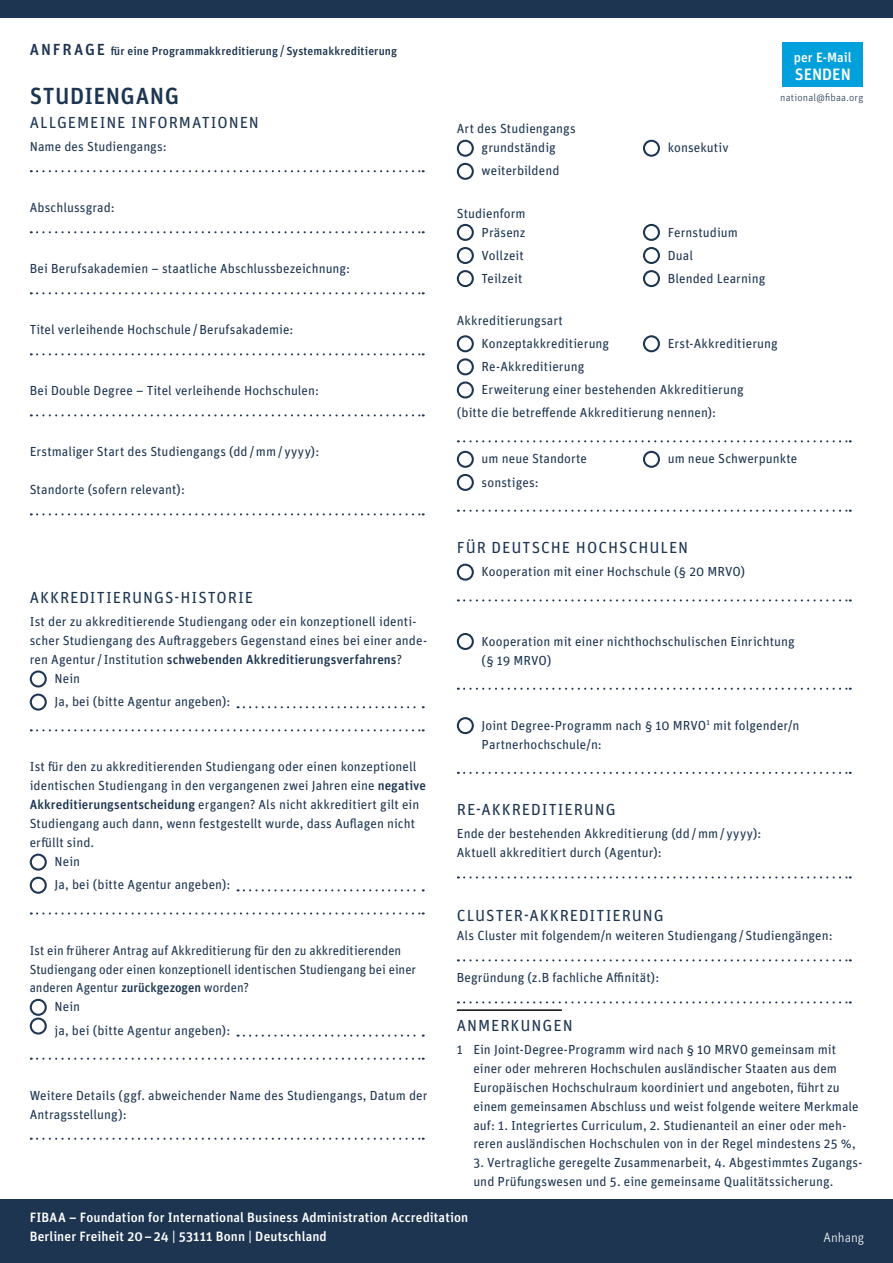
<style>
.page{position:relative;width:893px;height:1263px;background:#fff}
.page>*{position:absolute;margin:0;border:0;box-sizing:border-box;transform-origin:0 0}
.t1{font:500 23.4px "Unit OT";letter-spacing:.02em;color:#1d3551}
.t2{font:500 16.5px "Unit OT";color:#fff}
.t3{font:16.05px "Unit OT";letter-spacing:.06em;color:#1d3551}
.t4{font:500 13.5px/19.5px "Unit OT";letter-spacing:.01em;color:#fff}
.t5{font:300 13.5px "Unit OT";color:#fff}
.t6{font:13.2px/18.9px "Unit OT";letter-spacing:.005em;color:#1d3551}
.t7{font:500 13.2px "Unit OT";letter-spacing:.01em;color:#1d3551}
.t8{font:500 11.7px "Unit OT";letter-spacing:.01em;color:#1d3551}
.t9{font:300 10.5px "Unit OT";letter-spacing:.015em;color:#1d3551}
.s1{font-size:16.05px}
.s2{font-weight:400;font-size:13.2px}
.s3{font-weight:400}
.s4{font-weight:500}
</style>
<div class="page">
<div style="left:0;top:0;width:893px;height:17px;background:#1d3551"></div>
<div style="left:0;top:1199px;width:893px;height:64px;background:#1d3551"></div>
<div style="left:782px;top:43px;width:81px;height:44px;background:#00a0dc"></div>
<svg style="left:31px;top:170px;width:393px;height:2px"></svg>
<svg style="left:31px;top:231px;width:393px;height:2px"></svg>
<svg style="left:31px;top:292px;width:393px;height:2px"></svg>
<svg style="left:31px;top:353px;width:393px;height:2px"></svg>
<svg style="left:31px;top:414px;width:393px;height:2px"></svg>
<svg style="left:31px;top:513px;width:393px;height:2px"></svg>
<svg style="left:238px;top:706px;width:186px;height:2px"></svg>
<svg style="left:31px;top:729px;width:393px;height:2px"></svg>
<svg style="left:238px;top:889px;width:186px;height:2px"></svg>
<svg style="left:31px;top:912px;width:393px;height:2px"></svg>
<svg style="left:238px;top:1034px;width:186px;height:3px"></svg>
<svg style="left:31px;top:1058px;width:393px;height:2px"></svg>
<svg style="left:31px;top:1138px;width:393px;height:2px"></svg>
<div style="left:30px;top:670px;width:17px;height:17px;border:2px solid #1d3551;border-radius:50%"></div>
<div style="left:30px;top:694px;width:17px;height:17px;border:2px solid #1d3551;border-radius:50%"></div>
<div style="left:30px;top:854px;width:17px;height:17px;border:2px solid #1d3551;border-radius:50%"></div>
<div style="left:30px;top:877px;width:17px;height:17px;border:2px solid #1d3551;border-radius:50%"></div>
<div style="left:30px;top:999px;width:17px;height:17px;border:2px solid #1d3551;border-radius:50%"></div>
<div style="left:30px;top:1017px;width:17px;height:17px;border:2px solid #1d3551;border-radius:50%"></div>
<svg style="left:458px;top:440px;width:393px;height:2px"></svg>
<svg style="left:458px;top:510px;width:393px;height:2px"></svg>
<svg style="left:458px;top:599px;width:393px;height:2px"></svg>
<svg style="left:458px;top:688px;width:393px;height:2px"></svg>
<svg style="left:458px;top:772px;width:393px;height:2px"></svg>
<svg style="left:458px;top:876px;width:393px;height:2px"></svg>
<svg style="left:458px;top:959px;width:393px;height:2px"></svg>
<svg style="left:458px;top:1001px;width:393px;height:2px"></svg>
<div style="left:457px;top:140px;width:17px;height:17px;border:2px solid #1d3551;border-radius:50%"></div>
<div style="left:643px;top:140px;width:17px;height:17px;border:2px solid #1d3551;border-radius:50%"></div>
<div style="left:457px;top:163px;width:17px;height:17px;border:2px solid #1d3551;border-radius:50%"></div>
<div style="left:457px;top:224px;width:17px;height:17px;border:2px solid #1d3551;border-radius:50%"></div>
<div style="left:643px;top:224px;width:17px;height:17px;border:2px solid #1d3551;border-radius:50%"></div>
<div style="left:457px;top:247px;width:17px;height:17px;border:2px solid #1d3551;border-radius:50%"></div>
<div style="left:643px;top:247px;width:17px;height:17px;border:2px solid #1d3551;border-radius:50%"></div>
<div style="left:457px;top:270px;width:17px;height:17px;border:2px solid #1d3551;border-radius:50%"></div>
<div style="left:643px;top:270px;width:17px;height:17px;border:2px solid #1d3551;border-radius:50%"></div>
<div style="left:457px;top:335px;width:17px;height:17px;border:2px solid #1d3551;border-radius:50%"></div>
<div style="left:643px;top:335px;width:17px;height:17px;border:2px solid #1d3551;border-radius:50%"></div>
<div style="left:457px;top:358px;width:17px;height:17px;border:2px solid #1d3551;border-radius:50%"></div>
<div style="left:457px;top:381px;width:17px;height:17px;border:2px solid #1d3551;border-radius:50%"></div>
<div style="left:457px;top:451px;width:17px;height:17px;border:2px solid #1d3551;border-radius:50%"></div>
<div style="left:643px;top:451px;width:17px;height:17px;border:2px solid #1d3551;border-radius:50%"></div>
<div style="left:457px;top:474px;width:17px;height:17px;border:2px solid #1d3551;border-radius:50%"></div>
<div style="left:457px;top:564px;width:17px;height:17px;border:2px solid #1d3551;border-radius:50%"></div>
<div style="left:457px;top:633px;width:17px;height:17px;border:2px solid #1d3551;border-radius:50%"></div>
<div style="left:457px;top:717px;width:17px;height:17px;border:2px solid #1d3551;border-radius:50%"></div>
<hr style="left:457px;top:1009px;width:105px;height:2px;background:#000">
<p class="t8" style="left:30px;top:44px;width:369px"><span class="s1">ANFRAGE</span> für eine Programmakkreditierung <span class="s2">/</span> Systemakkreditierung</p>
<h1 class="t1" style="left:30px;top:80px;width:151px">STUDIENGANG</h1>
<p class="t3" style="left:30px;top:112px;width:231px">ALLGEMEINE INFORMATIONEN</p>
<p class="t6" style="left:30px;top:137px;width:139px">Name des Studiengangs:</p>
<p class="t6" style="left:30px;top:198px;width:87px">Abschlussgrad:</p>
<p class="t6" style="left:30px;top:259px;width:322px">Bei Berufsakademien – staatliche Abschlussbezeichnung:</p>
<p class="t6" style="left:30px;top:320px;width:265px">Titel verleihende Hochschule /Berufsakademie:</p>
<p class="t6" style="left:30px;top:381px;width:291px">Bei Double Degree – Titel verleihende Hochschulen:</p>
<p class="t6" style="left:30px;top:442px;width:291px">Erstmaliger Start des Studiengangs (dd/mm/ yyyy):</p>
<p class="t6" style="left:30px;top:480px;width:157px">Standorte (sofern relevant):</p>
<p class="t3" style="left:30px;top:587px;width:225px">AKKREDITIERUNGS-HISTORIE</p>
<p class="t6" style="left:30px;top:612px;width:388px">Ist der zu akkreditierende Studiengang oder ein konzeptionell identi-</p>
<p class="t6" style="left:30px;top:631px;width:399px">scher Studiengang des Auftraggebers Gegenstand eines bei einer ande-</p>
<p class="t7" style="left:30px;top:651px;width:374px"><span class="s3">ren Agentur/Institution</span> schwebenden Akkreditierungsverfahrens<span class="s3">?</span></p>
<p class="t6" style="left:55px;top:669px;width:27px">Nein</p>
<p class="t6" style="left:55px;top:692px;width:177px">Ja, bei (bitte Agentur angeben):</p>
<p class="t6" style="left:30px;top:757px;width:388px">Ist für den zu akkreditierenden Studiengang oder einen konzeptionell</p>
<p class="t6" style="left:30px;top:776px;width:398px">identischen Studiengang in den vergangenen zwei Jahren eine <span class="s4">negative</span></p>
<p class="t6" style="left:30px;top:795px;width:391px"><span class="s4">Akkreditierungsentscheidung</span> ergangen? Als nicht akkreditiert gilt ein</p>
<p class="t6" style="left:30px;top:814px;width:387px">Studiengang auch dann, wenn festgestellt wurde, dass Auflagen nicht</p>
<p class="t6" style="left:30px;top:833px;width:66px">erfüllt sind.</p>
<p class="t6" style="left:55px;top:852px;width:27px">Nein</p>
<p class="t6" style="left:55px;top:875px;width:177px">Ja, bei (bitte Agentur angeben):</p>
<p class="t6" style="left:30px;top:940px;width:373px">Ist ein früherer Antrag auf Akkreditierung für den zu akkreditierenden</p>
<p class="t6" style="left:30px;top:959px;width:388px">Studiengang oder einen konzeptionell identischen Studiengang bei einer</p>
<p class="t6" style="left:30px;top:978px;width:221px">anderen Agentur <span class="s4">zurückgezogen</span> worden?</p>
<p class="t6" style="left:55px;top:997px;width:27px">Nein</p>
<p class="t6" style="left:55px;top:1020px;width:177px">ja, bei (bitte Agentur angeben):</p>
<p class="t6" style="left:30px;top:1085px;width:399px">Weitere Details (ggf. abweichender Name des Studiengangs, Datum der<br>Antragsstellung):</p>
<p class="t4" style="left:794px;top:47px;width:59px">per E-Mail</p>
<p class="t2" style="left:795px;top:63px;width:58px">SENDEN</p>
<p class="t6" style="left:457px;top:119px;width:120px;text-align:center">Art des Studiengangs grundständig</p>
<p class="t6" style="left:482px;top:161px;width:79px">weiterbildend</p>
<p class="t6" style="left:457px;top:203px;width:70px;text-align:right">Studienform<br>Präsenz</p>
<p class="t6" style="left:668px;top:138px;width:62px">konsekutiv</p>
<p class="t6" style="left:668px;top:222px;width:72px">Fernstudium</p>
<p class="t9" style="left:780px;top:91px;width:84px">national@fibaa.org</p>
<p class="t6" style="left:482px;top:245px;width:44px">Vollzeit</p>
<p class="t6" style="left:668px;top:245px;width:27px">Dual</p>
<p class="t6" style="left:482px;top:268px;width:42px">Teilzeit</p>
<p class="t6" style="left:668px;top:268px;width:99px">Blended Learning</p>
<p class="t6" style="left:482px;top:308px;width:129px;line-height:23.1px;text-indent:-25px">Akkreditierungsart<br>Konzeptakkreditierung</p>
<p class="t6" style="left:668px;top:334px;width:111px">Erst-Akkreditierung</p>
<p class="t6" style="left:482px;top:357px;width:104px">Re-Akkreditierung</p>
<p class="t6" style="left:482px;top:380px;width:263px">Erweiterung einer bestehenden Akkreditierung</p>
<p class="t6" style="left:457px;top:403px;width:261px">(bitte die betreffende Akkreditierung nennen):</p>
<p class="t6" style="left:482px;top:449px;width:107px">um neue Standorte</p>
<p class="t6" style="left:668px;top:449px;width:131px">um neue Schwerpunkte</p>
<p class="t6" style="left:482px;top:472px;width:59px">sonstiges:</p>
<p class="t3" style="left:457px;top:537px;width:233px">FÜR DEUTSCHE HOCHSCHULEN</p>
<p class="t6" style="left:482px;top:562px;width:265px">Kooperation mit einer Hochschule (§ 20 MRVO)</p>
<p class="t6" style="left:482px;top:631px;width:315px">Kooperation mit einer nichthochschulischen Einrichtung (§ 19 MRVO)</p>
<p class="t6" style="left:482px;top:715px;width:319px">Joint Degree-Programm nach § 10 MRVO<sup>1</sup> mit folgender/n<br>Partnerhochschule/n:</p>
<p class="t3" style="left:457px;top:800px;width:160px">RE-AKKREDITIERUNG</p>
<p class="t6" style="left:457px;top:824px;width:306px">Ende der bestehenden Akkreditierung (dd/mm/ yyyy):<br>Aktuell akkreditiert durch (Agentur):</p>
<p class="t3" style="left:457px;top:906px;width:208px">CLUSTER-AKKREDITIERUNG</p>
<p class="t6" style="left:457px;top:926px;width:377px">Als Cluster mit folgendem/n weiteren Studiengang/Studiengängen:</p>
<p class="t6" style="left:457px;top:968px;width:204px">Begründung (z.B fachliche Affinität):</p>
<p class="t3" style="left:457px;top:1015px;width:117px">ANMERKUNGEN</p>
<p class="t6" style="left:473px;top:1039px;width:387px;text-indent:-17px">1 Ein Joint-Degree-Programm wird nach § 10 MRVO gemeinsam mit einer oder mehreren Hochschulen ausländischer Staaten aus dem Europäischen Hochschulraum koordiniert und angeboten, führt zu einem gemeinsamen Abschluss und weist folgende weitere Merkmale auf: 1. Integriertes Curriculum, 2. Studienanteil an einer oder meh&shy;reren ausländischen Hochschulen von in der Regel mindestens 25 %,</p>
<p class="t6" style="left:473px;top:1153px;width:391px">3. Vertragliche geregelte Zusammenarbeit, 4. Abgestimmtes Zugangs&shy;und Prüfungswesen und 5. eine gemeinsame Qualitätssicherung.</p>
<p class="t4" style="left:30px;top:1207px;width:440px">FIBAA – Foundation for International Business Administration Accreditation<br>Berliner Freiheit 20–24 | 53111 Bonn | Deutschland</p>
<p class="t5" style="left:824px;top:1229px;width:42px">Anhang</p>
</div>
